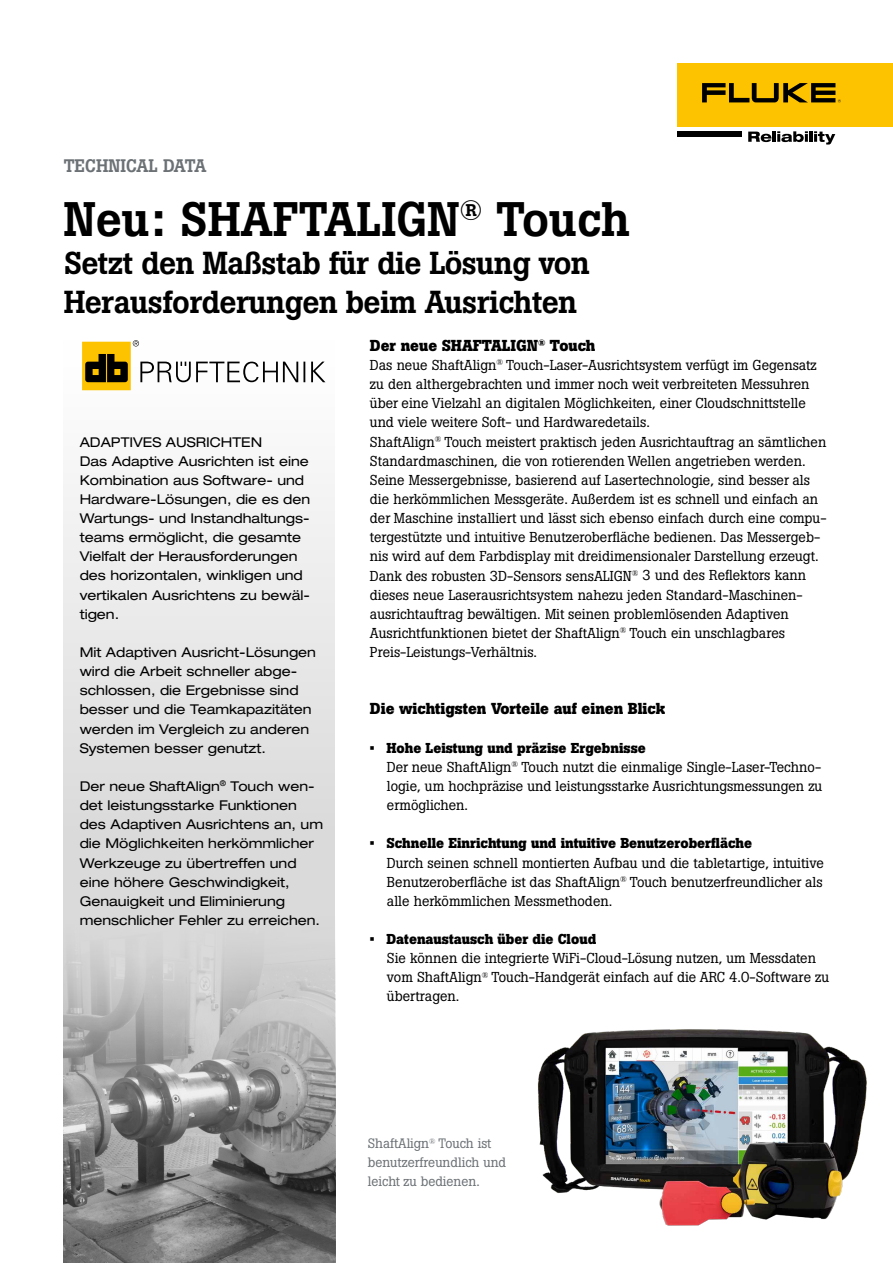
<style>
.page{position:relative;width:893px;height:1263px;background:#fff}
.page>*{position:absolute;margin:0;border:0;box-sizing:border-box;transform-origin:0 0}
.t1{font:500 48px "Boton Pro";color:#000}
.t2{font:500 31.5px/38.2px "Boton Pro";letter-spacing:-.02em;color:#000}
.t3{font:500 18px "Boton Pro";color:#6c7175}
.t4{font:700 15.75px "Boton Pro";color:#000}
.t5{font:14.25px/19.2px "Boton Pro";color:#000}
.t6{font:700 14.25px "Boton Pro";color:#000}
.t7{font:expanded 13.5px/19.2px "Helvetica Neue LT Pro";color:#000}
.t8{font:13.5px/19.2px "Boton Pro";color:#6c7175}
.s1{font-weight:700}
</style>
<div class="page">
<img style="left:537px;top:1029px;width:330px;height:197px">
<svg style="left:64px;top:382px;width:271px;height:511px"></svg>
<img style="left:64px;top:893px;width:272px;height:370px">
<svg style="left:82px;top:340px;width:243px;height:50px"></svg>
<div style="left:677px;top:64px;width:216px;height:63px;background:#fdc300"></div>
<svg style="left:702px;top:83px;width:139px;height:19px"></svg>
<div style="left:677px;top:132px;width:65px;height:5px;background:#000"></div>
<svg style="left:748px;top:131px;width:87px;height:14px"></svg>
<p class="t3" style="left:64px;top:154px;width:144px">TECHNICAL DATA</p>
<h1 class="t1" style="left:64px;top:188px;width:568px">Neu: SHAFTALIGN<sup>®</sup> Touch</h1>
<h2 class="t2" style="left:64px;top:244px;width:528px">Setzt den Maßstab für die Lösung von<br>Herausforderungen beim Ausrichten</h2>
<p class="t7" style="left:80px;top:432px;width:232px">ADAPTIVES AUSRICHTEN<br>Das Adaptive Ausrichten ist eine<br>Kombination aus Software- und<br>Hardware-Lösungen, die es den<br>Wartungs- und Instandhaltungs&shy;teams ermöglicht, die gesamte<br>Vielfalt der Herausforderungen des horizontalen, winkligen und vertikalen Ausrichtens zu bewäl&shy;tigen.</p>
<p class="t7" style="left:80px;top:642px;width:238px">Mit Adaptiven Ausricht-Lösungen wird die Arbeit schneller abge&shy;schlossen, die Ergebnisse sind besser und die Teamkapazitäten werden im Vergleich zu anderen<br>Systemen besser genutzt.</p>
<p class="t7" style="left:80px;top:776px;width:245px">Der neue ShaftAlign<sup>®</sup> Touch wen&shy;det leistungsstarke Funktionen des Adaptiven Ausrichtens an, um die Möglichkeiten herkömmlicher<br>Werkzeuge zu übertreffen und eine höhere Geschwindigkeit,<br>Genauigkeit und Eliminierung menschlicher Fehler zu erreichen.</p>
<p class="t4" style="left:370px;top:335px;width:227px">Der neue SHAFTALIGN<sup>®</sup> Touch</p>
<p class="t5" style="left:370px;top:355px;width:458px">Das neue ShaftAlign<sup>®</sup> Touch-Laser-Ausrichtsystem verfügt im Gegensatz zu den althergebrachten und immer noch weit verbreiteten Messuhren über eine Vielzahl an digitalen Möglichkeiten, einer Cloudschnittstelle und viele weitere Soft- und Hardwaredetails.<br>ShaftAlign<sup>®</sup> Touch meistert praktisch jeden Ausrichtauftrag an sämtlichen Standardmaschinen, die von rotierenden Wellen angetrieben werden.<br>Seine Messergebnisse, basierend auf Lasertechnologie, sind besser als die herkömmlichen Messgeräte. Außerdem ist es schnell und einfach an der Maschine installiert und lässt sich ebenso einfach durch eine compu&shy;tergestützte und intuitive Benutzeroberfläche bedienen. Das Messergeb&shy;nis wird auf dem Farbdisplay mit dreidimensionaler Darstellung erzeugt.<br>Dank des robusten 3D-Sensors sensALIGN<sup>®</sup> 3 und des Reflektors kann dieses neue Laserausrichtsystem nahezu jeden Standard-Maschinen&shy;ausrichtauftrag bewältigen. Mit seinen problemlösenden Adaptiven Ausrichtfunktionen bietet der ShaftAlign<sup>®</sup> Touch ein unschlagbares Preis-Leistungs-Verhältnis.</p>
<p class="t4" style="left:370px;top:699px;width:297px">Die wichtigsten Vorteile auf einen Blick</p>
<p class="t5" style="left:387px;top:738px;width:437px;text-indent:-17px"><span class="s1">• Hohe Leistung und präzise Ergebnisse<br></span>Der neue ShaftAlign<sup>®</sup> Touch nutzt die einmalige Single-Laser-Techno&shy;logie, um hochpräzise und leistungsstarke Ausrichtungsmessungen zu ermöglichen.</p>
<p class="t6" style="left:370px;top:834px;width:384px">• Schnelle Einrichtung und intuitive Benutzeroberfläche</p>
<p class="t5" style="left:387px;top:853px;width:438px;text-align:justify">Durch seinen schnell montierten Aufbau und die tabletartige, intuitive Benutzeroberfläche ist das ShaftAlign<sup>®</sup> Touch benutzerfreundlicher als alle herkömmlichen Messmethoden.</p>
<p class="t6" style="left:370px;top:930px;width:228px">• Datenaustausch über die Cloud</p>
<p class="t5" style="left:387px;top:949px;width:444px">Sie können die integrierte WiFi-Cloud-Lösung nutzen, um Messdaten vom ShaftAlign<sup>®</sup> Touch-Handgerät einfach auf die ARC 4.0-Software zu übertragen.</p>
<p class="t8" style="left:368px;top:1134px;width:140px">ShaftAlign<sup>®</sup> Touch ist benutzerfreundlich und leicht zu bedienen.</p>
</div>
